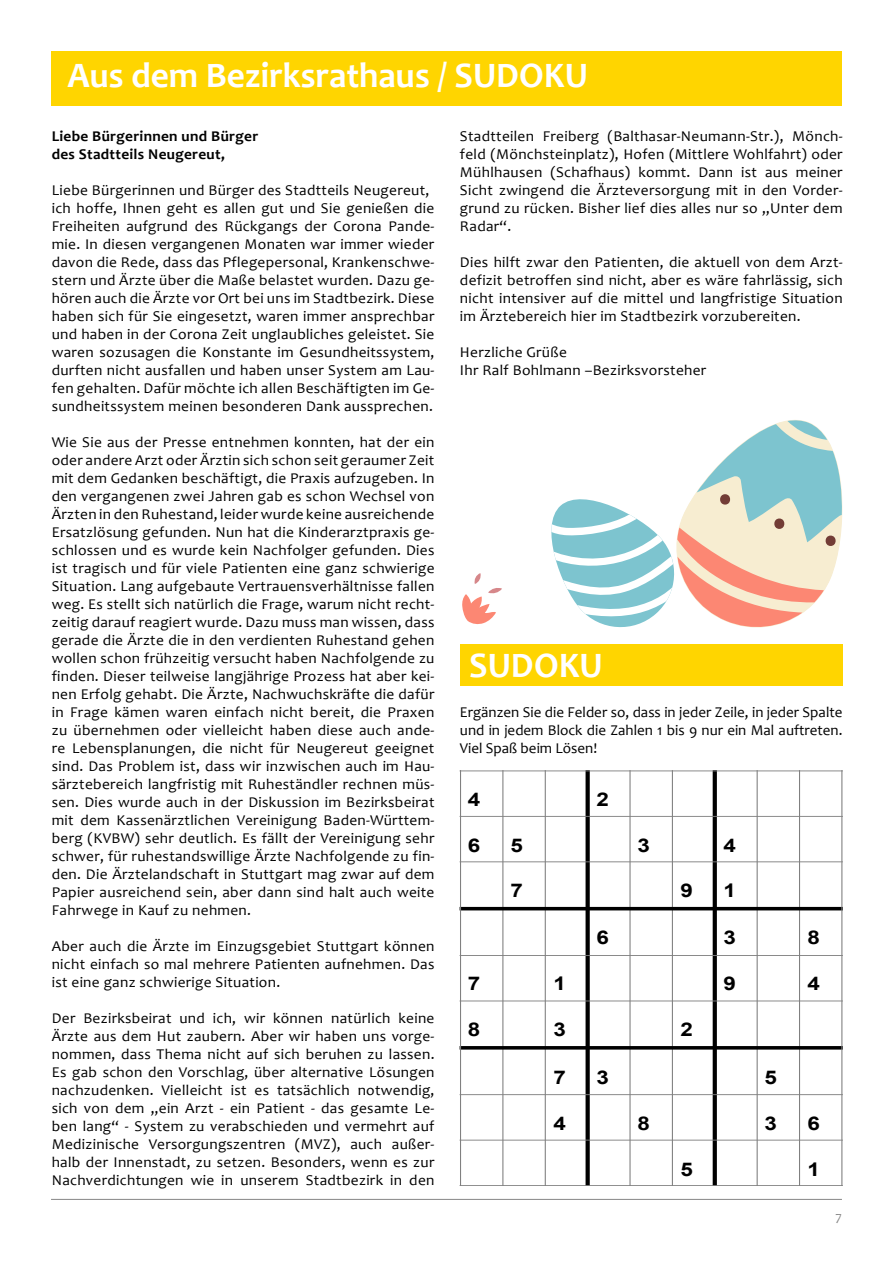
<style>
.page{position:relative;width:893px;height:1263px;background:#fff}
.page>*{position:absolute;margin:0;border:0;box-sizing:border-box;transform-origin:0 0}
.t1{font:700 36px "Candara";color:#fff}
.t2{font:18.9px/22px "Arial";color:#000;scale:1.19 1}
.t3{font:700 18.9px "Arial";color:#000;scale:1.19 1}
.t4{font:15px/18px "Candara";letter-spacing:.02em;color:#000;text-align:justify}
.t5{font:700 15px/18px "Candara";letter-spacing:.02em;color:#000}
.t6{font:13.5px "Candara";color:#878787}
</style>
<div class="page">
<div style="left:51px;top:51px;width:791px;height:54px;background:#ffd500"></div>
<hr style="left:51px;top:1199px;width:791px;height:1px;background:#878787">
<div style="left:460px;top:644px;width:383px;height:42px;background:#ffd500"></div>
<hr style="left:502px;top:770px;width:1px;height:416px;background:#808080">
<hr style="left:545px;top:770px;width:1px;height:416px;background:#808080">
<svg style="left:586px;top:771px;width:4px;height:414px;background:#0f0f0f"></svg>
<hr style="left:630px;top:770px;width:1px;height:416px;background:#808080">
<hr style="left:672px;top:770px;width:1px;height:416px;background:#808080">
<svg style="left:713px;top:771px;width:4px;height:414px;background:#070707"></svg>
<hr style="left:757px;top:770px;width:1px;height:416px;background:#808080">
<hr style="left:799px;top:770px;width:1px;height:416px;background:#808080">
<hr style="left:460px;top:816px;width:382px;height:1px;background:#808080">
<hr style="left:460px;top:861px;width:382px;height:1px;background:#808080">
<hr style="left:460px;top:907px;width:382px;height:3px;background:#000">
<hr style="left:460px;top:955px;width:382px;height:1px;background:#808080">
<hr style="left:460px;top:1000px;width:382px;height:1px;background:#808080">
<svg style="left:461px;top:1046px;width:380px;height:4px;background:#1c1c1c"></svg>
<hr style="left:460px;top:1094px;width:382px;height:1px;background:#808080">
<hr style="left:460px;top:1140px;width:382px;height:1px;background:#808080">
<hr style="left:460px;top:770px;width:1px;height:416px;background:#808080">
<hr style="left:841px;top:770px;width:1px;height:416px;background:#808080">
<hr style="left:460px;top:770px;width:382px;height:1px;background:#808080">
<hr style="left:460px;top:1185px;width:382px;height:1px;background:#808080">
<svg style="left:551px;top:420px;width:292px;height:208px"></svg>
<svg style="left:462px;top:573px;width:40px;height:52px"></svg>
<h1 class="t1" style="left:68px;top:54px;width:522px">Aus dem Bezirksrathaus / SUDOKU</h1>
<p class="t5" style="left:52px;top:127px;width:208px">Liebe Bürgerinnen und Bürger des Stadtteils Neugereut,</p>
<p class="t4" style="left:52px;top:181px;width:384px;text-align:left">Liebe Bürgerinnen und Bürger des Stadtteils Neugereut, ich hoffe, Ihnen geht es allen gut und Sie genießen die Freiheiten aufgrund des Rückgangs der Corona Pande&shy;mie. In diesen vergangenen Monaten war immer wieder davon die Rede, dass das Pflegepersonal, Krankenschwe&shy;stern und Ärzte über die Maße belastet wurden. Dazu ge&shy;hören auch die Ärzte vor Ort bei uns im Stadtbezirk. Diese haben sich für Sie eingesetzt, waren immer ansprechbar und haben in der Corona Zeit unglaubliches geleistet. Sie waren sozusagen die Konstante im Gesundheitssystem, durften nicht ausfallen und haben unser System am Lau&shy;fen gehalten. Dafür möchte ich allen Beschäftigten im Ge&shy;sundheitssystem meinen besonderen Dank aussprechen.</p>
<p class="t4" style="left:52px;top:433px;width:384px">Wie Sie aus der Presse entnehmen konnten, hat der ein oder andere Arzt oder Ärztin sich schon seit geraumer Zeit mit dem Gedanken beschäftigt, die Praxis aufzugeben. In den vergangenen zwei Jahren gab es schon Wechsel von Ärzten in den Ruhestand, leider wurde keine ausreichende Ersatzlösung gefunden. Nun hat die Kinderarztpraxis ge&shy;schlossen und es wurde kein Nachfolger gefunden. Dies ist tragisch und für viele Patienten eine ganz schwierige Situation. Lang aufgebaute Vertrauensverhältnisse fallen weg. Es stellt sich natürlich die Frage, warum nicht recht&shy;zeitig darauf reagiert wurde. Dazu muss man wissen, dass gerade die Ärzte die in den verdienten Ruhestand gehen wollen schon frühzeitig versucht haben Nachfolgende zu finden. Dieser teilweise langjährige Prozess hat aber kei&shy;nen Erfolg gehabt. Die Ärzte, Nachwuchskräfte die dafür in Frage kämen waren einfach nicht bereit, die Praxen zu übernehmen oder vielleicht haben diese auch ande&shy;re Lebensplanungen, die nicht für Neugereut geeignet sind. Das Problem ist, dass wir inzwischen auch im Hau&shy;särztebereich langfristig mit Ruheständler rechnen müs&shy;sen. Dies wurde auch in der Diskussion im Bezirksbeirat mit dem Kassenärztlichen Vereinigung Baden-Württem&shy;berg (KVBW) sehr deutlich. Es fällt der Vereinigung sehr schwer, für ruhestandswillige Ärzte Nachfolgende zu fin&shy;den. Die Ärztelandschaft in Stuttgart mag zwar auf dem Papier ausreichend sein, aber dann sind halt auch weite Fahrwege in Kauf zu nehmen.</p>
<p class="t4" style="left:52px;top:937px;width:384px">Aber auch die Ärzte im Einzugsgebiet Stuttgart können nicht einfach so mal mehrere Patienten aufnehmen. Das ist eine ganz schwierige Situation.</p>
<p class="t4" style="left:52px;top:1009px;width:384px">Der Bezirksbeirat und ich, wir können natürlich keine Ärzte aus dem Hut zaubern. Aber wir haben uns vorge&shy;nommen, dass Thema nicht auf sich beruhen zu lassen.<br>Es gab schon den Vorschlag, über alternative Lösungen nachzudenken. Vielleicht ist es tatsächlich notwendig, sich von dem „ein Arzt - ein Patient - das gesamte Le&shy;ben lang“ - System zu verabschieden und vermehrt auf Medizinische Versorgungszentren (MVZ), auch außer&shy;halb der Innenstadt, zu setzen. Besonders, wenn es zur Nachverdichtungen wie in unserem Stadtbezirk in den</p>
<p class="t4" style="left:460px;top:127px;width:384px">Stadtteilen Freiberg (Balthasar-Neumann-Str.), Mönch&shy;feld (Mönchsteinplatz), Hofen (Mittlere Wohlfahrt) oder Mühlhausen (Schafhaus) kommt. Dann ist aus meiner Sicht zwingend die Ärzteversorgung mit in den Vorder&shy;grund zu rücken. Bisher lief dies alles nur so „Unter dem Radar“.</p>
<p class="t4" style="left:460px;top:253px;width:384px">Dies hilft zwar den Patienten, die aktuell von dem Arzt&shy;defizit betroffen sind nicht, aber es wäre fahrlässig, sich nicht intensiver auf die mittel und langfristige Situation im Ärztebereich hier im Stadtbezirk vorzubereiten.</p>
<p class="t4" style="left:460px;top:343px;width:248px">Herzliche Grüße<br>Ihr Ralf Bohlmann –Bezirksvorsteher</p>
<h1 class="t1" style="left:469px;top:643px;width:135px">SUDOKU</h1>
<p class="t2" style="left:460px;top:703px;width:362px">Ergänzen Sie die Felder so, dass in jeder Z<br>Zahlen 1 bis 9 nur ein Mal auftreten.</p>
<p class="t4" style="left:460px;top:703px;width:384px">Ergänzen Sie die Felder so, dass in jeder Zeile, in jeder Spalte und in jedem Block die Zahlen 1 bis 9 nur ein Mal auftreten.<br>Viel Spaß beim Lösen!</p>
<p class="t3" style="left:468px;top:787px;width:12px">4</p>
<p class="t3" style="left:596px;top:787px;width:12px">2</p>
<p class="t3" style="left:468px;top:832px;width:12px">6</p>
<p class="t3" style="left:511px;top:832px;width:12px">5</p>
<p class="t3" style="left:638px;top:832px;width:12px">3</p>
<p class="t3" style="left:723px;top:832px;width:12px">4</p>
<p class="t3" style="left:511px;top:878px;width:12px">7</p>
<p class="t3" style="left:680px;top:878px;width:12px">9</p>
<p class="t3" style="left:723px;top:878px;width:12px">1</p>
<p class="t3" style="left:596px;top:925px;width:12px">6</p>
<p class="t3" style="left:723px;top:925px;width:12px">3</p>
<p class="t3" style="left:807px;top:925px;width:12px">8</p>
<p class="t3" style="left:468px;top:971px;width:12px">7</p>
<p class="t3" style="left:554px;top:971px;width:12px">1</p>
<p class="t3" style="left:723px;top:971px;width:12px">9</p>
<p class="t3" style="left:807px;top:971px;width:12px">4</p>
<p class="t3" style="left:468px;top:1016px;width:12px">8</p>
<p class="t3" style="left:554px;top:1016px;width:12px">3</p>
<p class="t3" style="left:680px;top:1016px;width:12px">2</p>
<p class="t3" style="left:554px;top:1065px;width:12px">7</p>
<p class="t3" style="left:596px;top:1065px;width:12px">3</p>
<p class="t3" style="left:764px;top:1065px;width:12px">5</p>
<p class="t3" style="left:554px;top:1111px;width:12px">4</p>
<p class="t3" style="left:638px;top:1111px;width:12px">8</p>
<p class="t3" style="left:764px;top:1111px;width:12px">3</p>
<p class="t3" style="left:807px;top:1111px;width:12px">6</p>
<p class="t3" style="left:680px;top:1156px;width:12px">5</p>
<p class="t3" style="left:807px;top:1156px;width:12px">1</p>
<p class="t6" style="left:836px;top:1208px;width:8px">7</p>
</div>
